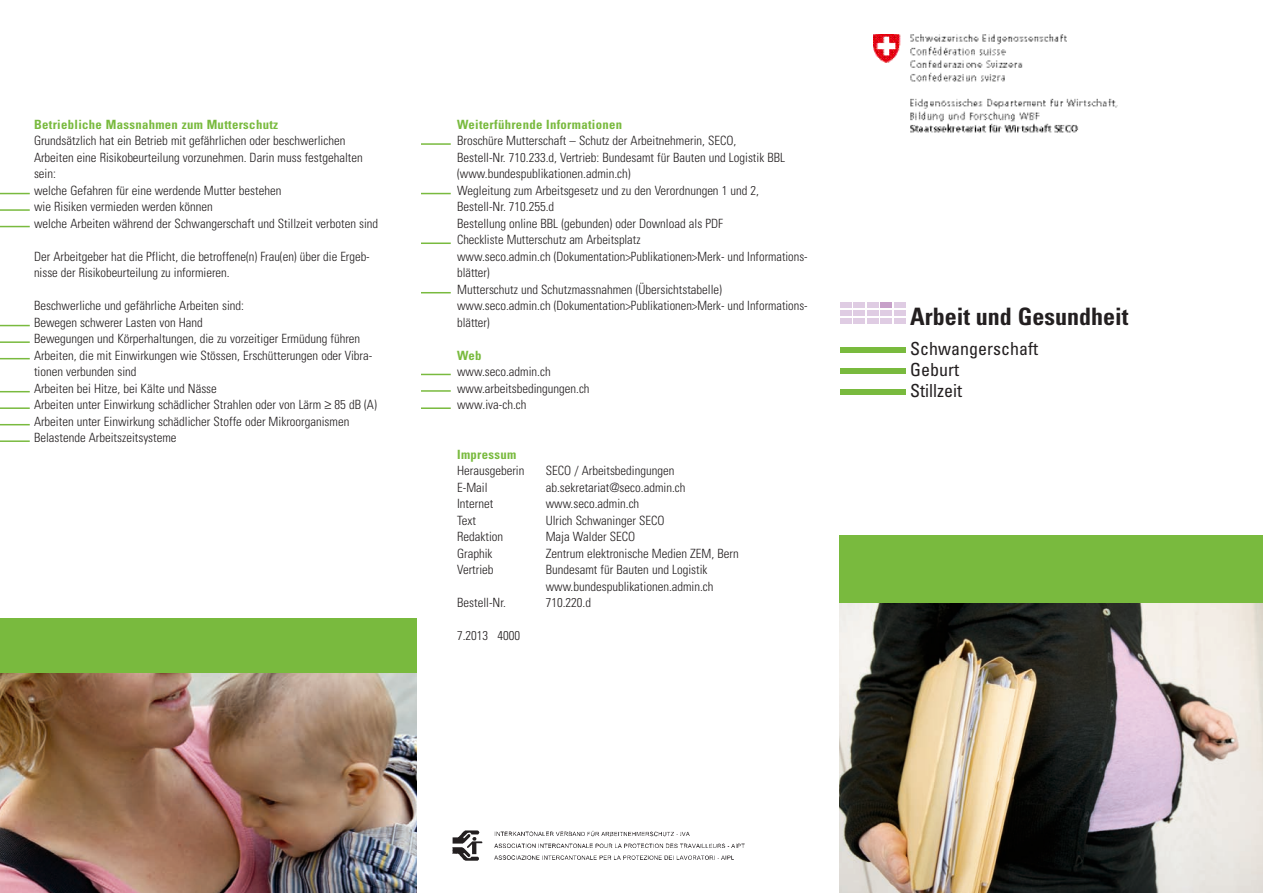
<style>
.page{position:relative;width:1263px;height:893px;background:#fff}
.page>*{position:absolute;margin:0;border:0;box-sizing:border-box;transform-origin:0 0}
.t1{font:700 condensed 24px "Univers";color:#231f20}
.t2{font:condensed 18px "Univers";color:#231f20}
.Grundtext{font:300 condensed 12.75px/16.5px "Univers";color:#231f20}
.untertitel{font:700 condensed 12.75px "Univers";letter-spacing:.025em;color:#79ba3e}
</style>
<div class="page">
<div style="left:840px;top:535px;width:423px;height:136px;background:#79ba3e"></div>
<img style="left:840px;top:604px;width:423px;height:289px">
<div style="left:840px;top:347px;width:66px;height:6px;background:#79ba3e"></div>
<div style="left:840px;top:368px;width:66px;height:6px;background:#79ba3e"></div>
<div style="left:840px;top:389px;width:66px;height:6px;background:#79ba3e"></div>
<img style="left:452px;top:830px;width:293px;height:31px">
<hr style="left:0;top:193px;width:30px;height:1px;background:#79ba3e">
<hr style="left:0;top:209px;width:30px;height:2px;background:#79ba3e">
<hr style="left:0;top:226px;width:30px;height:1px;background:#79ba3e">
<hr style="left:0;top:341px;width:30px;height:2px;background:#79ba3e">
<hr style="left:0;top:325px;width:30px;height:1px;background:#79ba3e">
<hr style="left:0;top:358px;width:30px;height:1px;background:#79ba3e">
<hr style="left:0;top:391px;width:30px;height:1px;background:#79ba3e">
<hr style="left:0;top:407px;width:30px;height:2px;background:#79ba3e">
<hr style="left:0;top:424px;width:30px;height:1px;background:#79ba3e">
<hr style="left:0;top:440px;width:30px;height:2px;background:#79ba3e">
<div style="left:0;top:618px;width:417px;height:112px;background:#79ba3e"></div>
<img style="left:0;top:673px;width:417px;height:220px">
<hr style="left:421px;top:143px;width:30px;height:2px;background:#79ba3e">
<hr style="left:421px;top:193px;width:30px;height:1px;background:#79ba3e">
<hr style="left:421px;top:242px;width:30px;height:2px;background:#79ba3e">
<hr style="left:421px;top:292px;width:30px;height:1px;background:#79ba3e">
<hr style="left:421px;top:374px;width:30px;height:1px;background:#79ba3e">
<hr style="left:421px;top:390px;width:30px;height:2px;background:#79ba3e">
<hr style="left:421px;top:407px;width:30px;height:2px;background:#79ba3e">
<div style="left:840px;top:302px;width:12px;height:6px;background:#dfcce3"></div>
<div style="left:853px;top:302px;width:12px;height:6px;background:#dfcce3"></div>
<div style="left:867px;top:302px;width:12px;height:6px;background:#dfcce3"></div>
<div style="left:880px;top:302px;width:12px;height:6px;background:#c7a0c9"></div>
<div style="left:894px;top:302px;width:12px;height:6px;background:#dfcce3"></div>
<div style="left:840px;top:310px;width:12px;height:6px;background:#dfcce3"></div>
<div style="left:853px;top:310px;width:12px;height:6px;background:#dfcce3"></div>
<div style="left:867px;top:310px;width:12px;height:6px;background:#dfcce3"></div>
<div style="left:880px;top:310px;width:12px;height:6px;background:#dfcce3"></div>
<div style="left:894px;top:310px;width:12px;height:6px;background:#dfcce3"></div>
<div style="left:840px;top:318px;width:12px;height:6px;background:#dfcce3"></div>
<div style="left:853px;top:318px;width:12px;height:6px;background:#dfcce3"></div>
<div style="left:867px;top:318px;width:12px;height:6px;background:#dfcce3"></div>
<div style="left:880px;top:318px;width:12px;height:6px;background:#dfcce3"></div>
<div style="left:894px;top:318px;width:12px;height:6px;background:#dfcce3"></div>
<img style="left:874px;top:34px;width:244px;height:99px">
<p class="untertitel" style="left:34px;top:117px;width:246px">Betriebliche Massnahmen zum Mutterschutz</p>
<p class="Grundtext" style="left:34px;top:133px;width:330px">Grundsätzlich hat ein Betrieb mit gefährlichen oder beschwerlichen<br>Arbeiten eine Risikobeurteilung vorzunehmen. Darin muss festgehalten sein:</p>
<p class="Grundtext" style="left:34px;top:182px;width:249px">welche Gefahren für eine werdende Mutter bestehen</p>
<p class="Grundtext" style="left:34px;top:199px;width:180px">wie Risiken vermieden werden können</p>
<p class="Grundtext" style="left:34px;top:215px;width:346px">welche Arbeiten während der Schwangerschaft und Stillzeit verboten sind</p>
<p class="Grundtext" style="left:34px;top:248px;width:337px">Der Arbeitgeber hat die Pflicht, die betroffene(n) Frau(en) über die Ergeb&shy;nisse der Risikobeurteilung zu informieren.</p>
<p class="Grundtext" style="left:34px;top:298px;width:211px">Beschwerliche und gefährliche Arbeiten sind:</p>
<p class="Grundtext" style="left:34px;top:314px;width:170px">Bewegen schwerer Lasten von Hand</p>
<p class="Grundtext" style="left:34px;top:331px;width:328px">Bewegungen und Körperhaltungen, die zu vorzeitiger Ermüdung führen</p>
<p class="Grundtext" style="left:34px;top:347px;width:339px">Arbeiten, die mit Einwirkungen wie Stössen, Erschütterungen oder Vibra&shy;tionen verbunden sind</p>
<p class="Grundtext" style="left:34px;top:380px;width:184px">Arbeiten bei Hitze, bei Kälte und Nässe</p>
<p class="Grundtext" style="left:34px;top:397px;width:344px">Arbeiten unter Einwirkung schädlicher Strahlen oder von Lärm ≥ 85 dB (A)</p>
<p class="Grundtext" style="left:34px;top:413px;width:317px">Arbeiten unter Einwirkung schädlicher Stoffe oder Mikroorganismen</p>
<p class="Grundtext" style="left:34px;top:430px;width:144px">Belastende Arbeitszeitsysteme</p>
<p class="untertitel" style="left:457px;top:117px;width:167px">Weiterführende Informationen</p>
<p class="Grundtext" style="left:457px;top:133px;width:329px">Broschüre Mutterschaft – Schutz der Arbeitnehmerin, SECO,<br>Bestell-Nr. 710.233.d, Vertrieb: Bundesamt für Bauten und Logistik BBL (www.bundespublikationen.admin.ch)</p>
<p class="Grundtext" style="left:457px;top:182px;width:303px">Wegleitung zum Arbeitsgesetz und zu den Verordnungen 1 und 2,<br>Bestell-Nr. 710.255.d</p>
<p class="Grundtext" style="left:457px;top:215px;width:268px">Bestellung online BBL (gebunden) oder Download als PDF</p>
<p class="Grundtext" style="left:457px;top:232px;width:185px">Checkliste Mutterschutz am Arbeitsplatz</p>
<p class="Grundtext" style="left:457px;top:248px;width:352px">www.seco.admin.ch (Dokumentation&gt;Publikationen&gt;Merk- und Informations&shy;blätter)</p>
<p class="Grundtext" style="left:457px;top:281px;width:352px">Mutterschutz und Schutzmassnahmen (Übersichtstabelle) www.seco.admin.ch (Dokumentation&gt;Publikationen&gt;Merk- und Informations&shy;blätter)</p>
<p class="untertitel" style="left:457px;top:348px;width:26px">Web</p>
<p class="Grundtext" style="left:457px;top:364px;width:95px">www.seco.admin.ch</p>
<p class="Grundtext" style="left:457px;top:380px;width:134px">www.arbeitsbedingungen.ch</p>
<p class="Grundtext" style="left:457px;top:396px;width:71px">www.iva-ch.ch</p>
<p class="untertitel" style="left:457px;top:447px;width:61px">Impressum</p>
<p class="Grundtext" style="left:457px;top:463px;width:69px">Herausgeberin</p>
<p class="Grundtext" style="left:546px;top:463px;width:130px">SECO / Arbeitsbedingungen</p>
<p class="Grundtext" style="left:457px;top:479px;width:32px">E-Mail</p>
<p class="Grundtext" style="left:546px;top:479px;width:141px">ab.sekretariat@seco.admin.ch</p>
<p class="Grundtext" style="left:457px;top:496px;width:38px">Internet</p>
<p class="Grundtext" style="left:546px;top:496px;width:95px">www.seco.admin.ch</p>
<p class="Grundtext" style="left:457px;top:512px;width:20px">Text</p>
<p class="Grundtext" style="left:546px;top:512px;width:120px">Ulrich Schwaninger SECO</p>
<p class="Grundtext" style="left:457px;top:529px;width:48px">Redaktion</p>
<p class="Grundtext" style="left:546px;top:529px;width:91px">Maja Walder SECO</p>
<p class="Grundtext" style="left:457px;top:545px;width:37px">Graphik</p>
<p class="Grundtext" style="left:546px;top:545px;width:194px">Zentrum elektronische Medien ZEM, Bern</p>
<p class="Grundtext" style="left:457px;top:562px;width:38px">Vertrieb</p>
<p class="Grundtext" style="left:546px;top:562px;width:169px">Bundesamt für Bauten und Logistik www.bundespublikationen.admin.ch</p>
<p class="Grundtext" style="left:457px;top:595px;width:50px">Bestell-Nr.</p>
<p class="Grundtext" style="left:546px;top:595px;width:47px">710.220.d</p>
<p class="Grundtext" style="left:457px;top:628px;width:65px">7.2013 4000</p>
<p class="t1" style="left:910px;top:301px;width:220px">Arbeit und Gesundheit</p>
<p class="t2" style="left:910px;top:337px;width:129px">Schwangerschaft</p>
<p class="t2" style="left:910px;top:358px;width:50px">Geburt</p>
<p class="t2" style="left:910px;top:379px;width:54px">Stillzeit</p>
</div>
